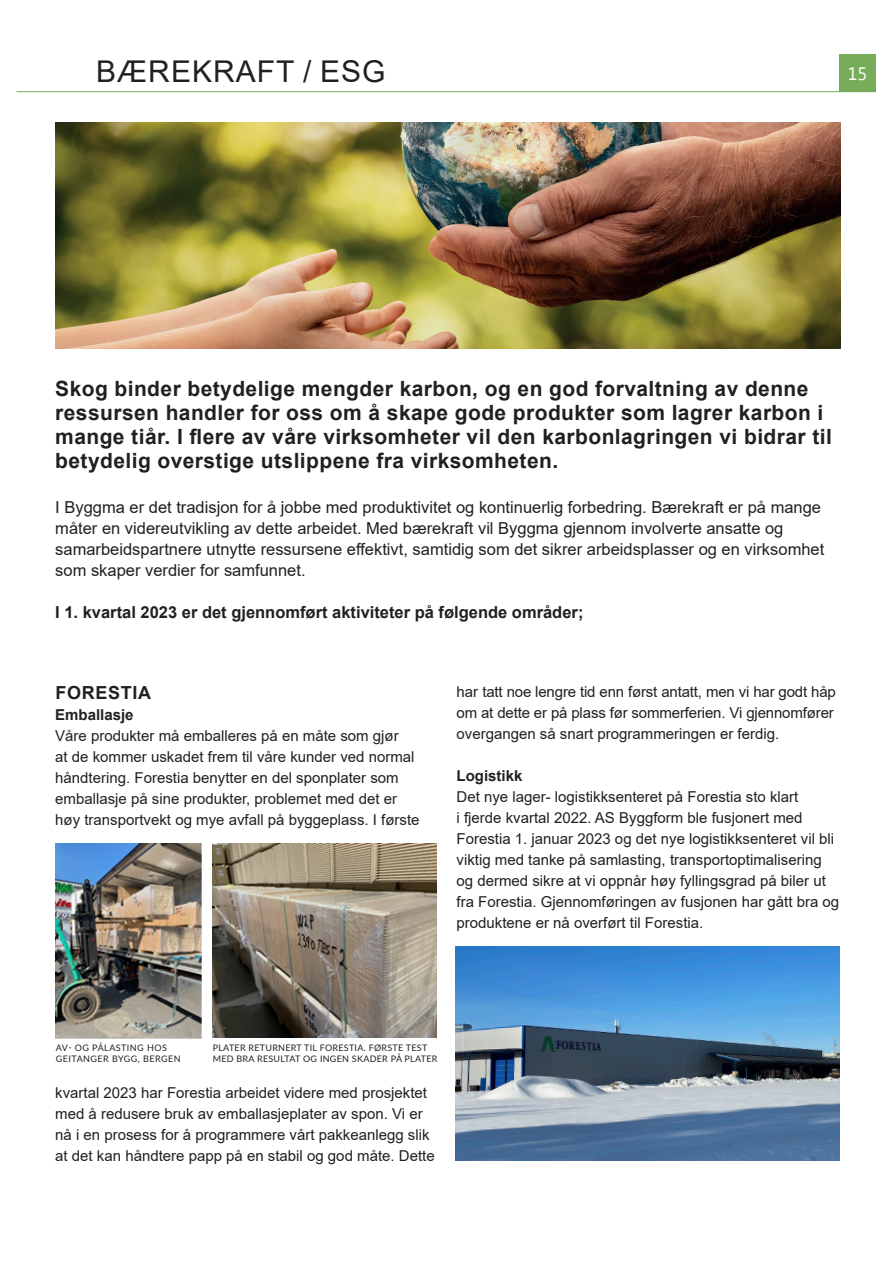
<style>
.page{position:relative;width:893px;height:1263px;background:#fff}
.page>*{position:absolute;margin:0;border:0;box-sizing:border-box;transform-origin:0 0}
.t1{font:30px "Arial";letter-spacing:.035em;color:#231f20}
.t2{font:700 21px/24px "Arial";letter-spacing:.02em;color:#231f20}
.t3{font:700 18px "Arial";letter-spacing:.035em;color:#231f20}
.t4{font:18px "Lao UI";color:#fff}
.t5{font:16.5px "Arial";color:#231f20}
.t6{font:700 16.5px "Arial";color:#231f20}
.t7{font:15px/21px "Arial";color:#231f20}
.t8{font:700 15px "Arial";color:#231f20}
.t9{font:9px/10.8px "Lato";letter-spacing:.03em;color:#231f20}
.t10{font:9px "Lato";letter-spacing:.05em;color:#231f20}
</style>
<div class="page">
<hr style="left:16px;top:91px;width:860px;height:1px;background:#77ac5b">
<div style="left:839px;top:54px;width:37px;height:38px;background:#77ac5b"></div>
<img style="left:55px;top:122px;width:786px;height:227px">
<img style="left:55px;top:843px;width:146px;height:195px">
<img style="left:212px;top:843px;width:225px;height:194px">
<img style="left:455px;top:946px;width:385px;height:214px">
<p class="t1" style="left:96px;top:51px;width:291px">BÆREKRAFT / ESG</p>
<p class="t4" style="left:848px;top:61px;width:21px">15</p>
<p class="t2" style="left:55px;top:377px;width:778px">Skog binder betydelige mengder karbon, og en god forvaltning av denne ressursen handler for oss om å skape gode produkter som lagrer karbon i mange tiår. I flere av våre virksomheter vil den karbonlagringen vi bidrar til betydelig overstige utslippene fra virksomheten.</p>
<p class="t5" style="left:55px;top:496px;width:767px">I Byggma er det tradisjon for å jobbe med produktivitet og kontinuerlig forbedring. Bærekraft er på mange</p>
<p class="t5" style="left:55px;top:517px;width:730px">måter en videreutvikling av dette arbeidet. Med bærekraft vil Byggma gjennom involverte ansatte og</p>
<p class="t5" style="left:55px;top:538px;width:770px">samarbeidspartnere utnytte ressursene effektivt, samtidig som det sikrer arbeidsplasser og en virksomhet</p>
<p class="t5" style="left:55px;top:559px;width:252px">som skaper verdier for samfunnet.</p>
<p class="t6" style="left:55px;top:600px;width:530px">I 1. kvartal 2023 er det gjennomført aktiviteter på følgende områder;</p>
<p class="t3" style="left:56px;top:680px;width:97px">FORESTIA</p>
<p class="t8" style="left:55px;top:704px;width:80px">Emballasje</p>
<p class="t7" style="left:55px;top:725px;width:366px">Våre produkter må emballeres på en måte som gjør<br>at de kommer uskadet frem til våre kunder ved normal håndtering. Forestia benytter en del sponplater som emballasje på sine produkter, problemet med det er høy transportvekt og mye avfall på byggeplass. I første</p>
<p class="t7" style="left:457px;top:681px;width:381px">har tatt noe lengre tid enn først antatt, men vi har godt håp om at dette er på plass før sommerferien. Vi gjennomfører overgangen så snart programmeringen er ferdig.</p>
<p class="t8" style="left:457px;top:765px;width:67px">Logistikk</p>
<p class="t7" style="left:457px;top:786px;width:384px">Det nye lager- logistikksenteret på Forestia sto klart<br>i fjerde kvartal 2022. AS Byggform ble fusjonert med Forestia 1. januar 2023 og det nye logistikksenteret vil bli viktig med tanke på samlasting, transportoptimalisering og dermed sikre at vi oppnår høy fyllingsgrad på biler ut fra Forestia. Gjennomføringen av fusjonen har gått bra og produktene er nå overført til Forestia.</p>
<p class="t10" style="left:56px;top:1041px;width:112px">AV- OG PÅLASTING HOS</p>
<p class="t10" style="left:56px;top:1052px;width:126px">GEITANGER BYGG, BERGEN</p>
<p class="t9" style="left:213px;top:1042px;width:226px">PLATER RETURNERT TIL FORESTIA. FØRSTE TEST<br>MED BRA RESULTAT OG INGEN SKADER PÅ PLATER</p>
<p class="t7" style="left:55px;top:1082px;width:381px">kvartal 2023 har Forestia arbeidet videre med prosjektet med å redusere bruk av emballasjeplater av spon. Vi er nå i en prosess for å programmere vårt pakkeanlegg slik at det kan håndtere papp på en stabil og god måte. Dette</p>
</div>
